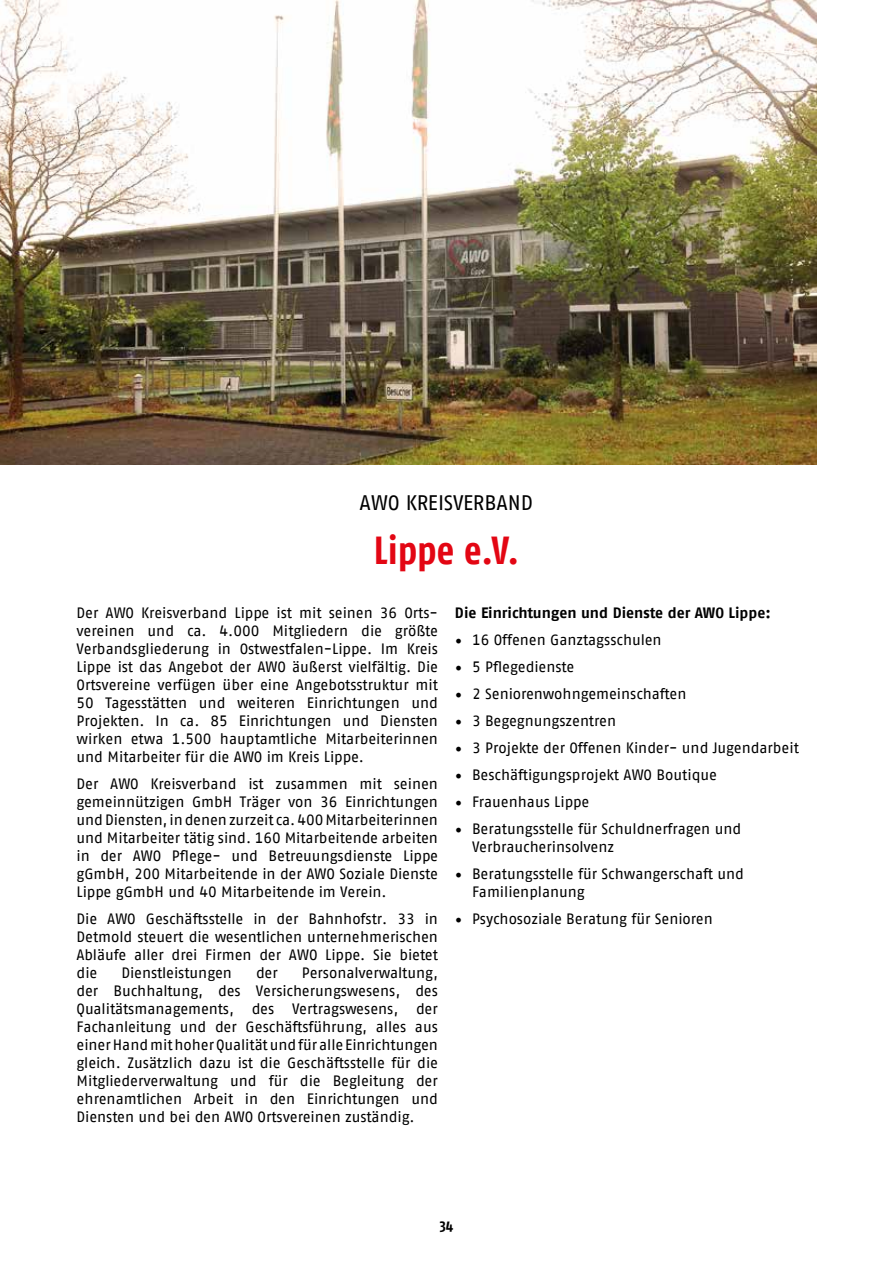
<style>
.page{position:relative;width:893px;height:1263px;background:#fff}
.page>*{position:absolute;margin:0;border:0;box-sizing:border-box;transform-origin:0 0}
.t1{font:700 39px "AWO Fago Cond";color:#e30613}
.t2{font:21px "AWO Fago Office";letter-spacing:-.01em;color:#000}
.t3{font:15px/18px "AWO Fago Office";color:#000;text-align:justify}
.t4{font:700 15px "AWO Fago Office";color:#000}
.t5{font:700 15px "AWO Fago Cond";color:#000}
.s1{font-family:"Minion Pro";font-size:18px}
</style>
<div class="page">
<img style="left:0;top:0;width:816px;height:465px">
<h2 class="t2" style="left:360px;top:490px;width:175px">AWO KREISVERBAND</h2>
<h1 class="t1" style="left:374px;top:527px;width:147px">Lippe e.V.</h1>
<p class="t3" style="left:77px;top:603px;width:363px">Der AWO Kreisverband Lippe ist mit seinen 36 Orts&shy;vereinen und ca. 4.000 Mitgliedern die größte Verbandsgliederung in Ostwestfalen-Lippe. Im Kreis Lippe ist das Angebot der AWO äußerst vielfältig. Die Ortsvereine verfügen über eine Angebotsstruktur mit 50 Tagesstätten und weiteren Einrichtungen und Projekten. In ca. 85 Einrichtungen und Diensten wirken etwa 1.500 hauptamtliche Mitarbeiterinnen und Mitarbeiter für die AWO im Kreis Lippe.</p>
<p class="t3" style="left:77px;top:774px;width:363px">Der AWO Kreisverband ist zusammen mit seinen gemeinnützigen GmbH Träger von 36 Einrichtungen und Diensten, in denen zurzeit ca. 400 Mitarbeiterinnen und Mitarbeiter tätig sind. 160 Mitarbeitende arbeiten in der AWO Pflege- und Betreuungsdienste Lippe gGmbH, 200 Mitarbeitende in der AWO Soziale Dienste Lippe gGmbH und 40 Mitarbeitende im Verein.</p>
<p class="t3" style="left:77px;top:909px;width:363px">Die AWO Geschäftsstelle in der Bahnhofstr. 33 in Detmold steuert die wesentlichen unternehmerischen Abläufe aller drei Firmen der AWO Lippe. Sie bietet die</p>
<p class="t4" style="left:455px;top:603px;width:317px">Die Einrichtungen und Dienste der AWO Lippe:</p>
<p class="t3" style="left:455px;top:630px;width:208px"><span class="s1">•</span> 16 Offenen Ganztagsschulen</p>
<p class="t3" style="left:455px;top:657px;width:121px"><span class="s1">•</span> 5 Pflegedienste</p>
<p class="t3" style="left:455px;top:684px;width:233px"><span class="s1">•</span> 2 Seniorenwohngemeinschaften</p>
<p class="t3" style="left:455px;top:711px;width:163px"><span class="s1">•</span> 3 Begegnungszentren</p>
<p class="t3" style="left:455px;top:738px;width:345px"><span class="s1">•</span> 3 Projekte der Offenen Kinder- und Jugendarbeit</p>
<p class="t3" style="left:455px;top:765px;width:263px"><span class="s1">•</span> Beschäftigungsprojekt AWO Boutique</p>
<p class="t3" style="left:455px;top:792px;width:136px"><span class="s1">•</span> Frauenhaus Lippe</p>
<p class="t3" style="left:472px;top:819px;width:271px;text-indent:-17px"><span class="s1">•</span> Beratungsstelle für Schuldnerfragen und<br>Verbraucherinsolvenz</p>
<p class="t3" style="left:472px;top:864px;width:273px;text-indent:-17px"><span class="s1">•</span> Beratungsstelle für Schwangerschaft und<br>Familienplanung</p>
<p class="t3" style="left:455px;top:909px;width:259px"><span class="s1">•</span> Psychosoziale Beratung für Senioren</p>
<p class="t3" style="left:121px;top:963px;width:112px">Dienstleistungen</p>
<p class="t3" style="left:256px;top:963px;width:23px">der</p>
<p class="t3" style="left:77px;top:963px;width:363px;text-indent:225px">Personalverwaltung, der Buchhaltung, des Versicherungswesens, des Qualitätsmanagements, des Vertragswesens, der Fachanleitung und der Geschäftsführung, alles aus einer Hand mit hoher Qualität und für alle Einrichtungen gleich. Zusätzlich dazu ist die Geschäftsstelle für die Mitgliederverwaltung und für die Begleitung der ehrenamtlichen Arbeit in den Einrichtungen und Diensten und bei den AWO Ortsvereinen zuständig.</p>
<p class="t5" style="left:440px;top:1216px;width:15px">34</p>
</div>
